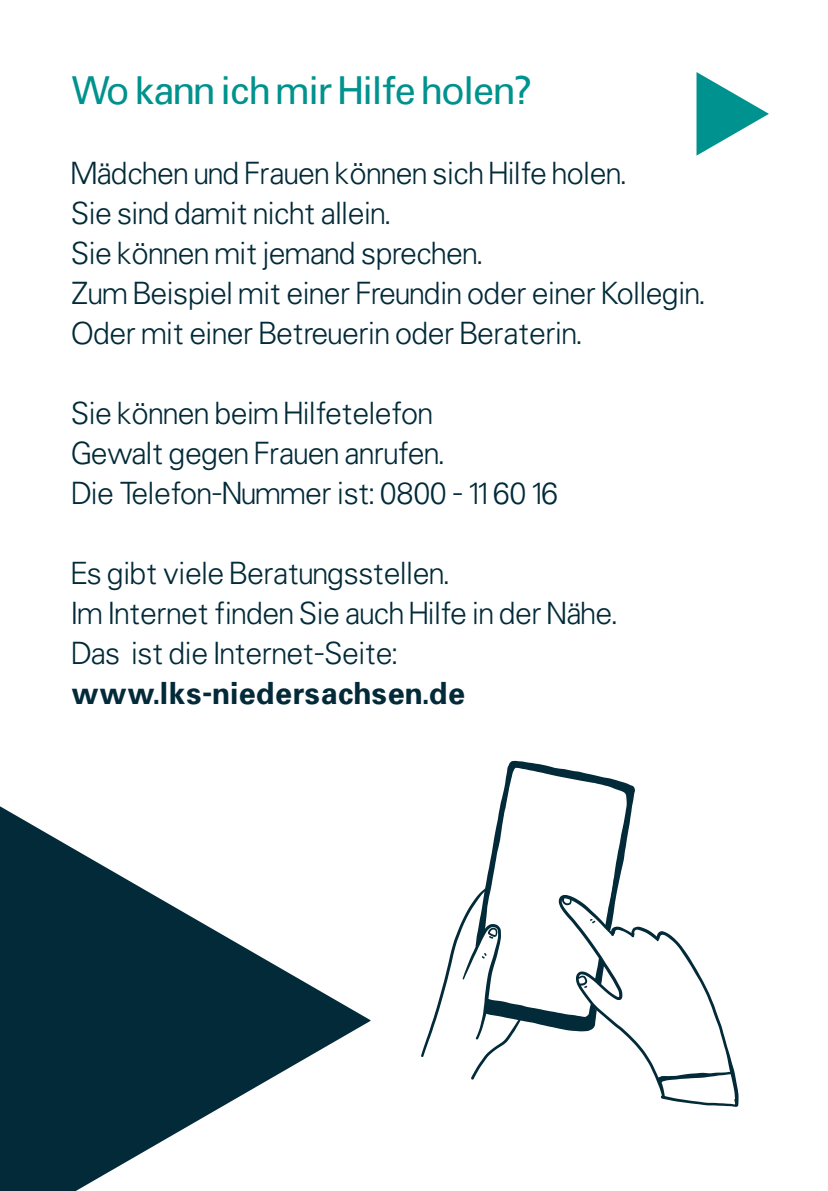
<style>
.page{position:relative;width:828px;height:1191px;background:#fff}
.page>*{position:absolute;margin:0;border:0;box-sizing:border-box;transform-origin:0 0}
.t1{font:36px "Uniform";letter-spacing:-.01em;color:#00928e}
.t2{font:300 28px/40px "Uniform";letter-spacing:-.01em;color:#022a38}
.t3{font:700 28px "Uniform";color:#022a38}
</style>
<div class="page">
<svg style="left:696px;top:72px;width:73px;height:84px"></svg>
<svg style="left:421px;top:761px;width:317px;height:346px"></svg>
<svg style="left:0;top:806px;width:370px;height:385px;fill:#022a38"></svg>
<p class="t1" style="left:71px;top:67px;width:462px">Wo kann ich mir Hilfe holen?</p>
<p class="t2" style="left:71px;top:153px;width:635px">Mädchen und Frauen können sich Hilfe holen.<br>Sie sind damit nicht allein.<br>Sie können mit jemand sprechen.<br>Zum Beispiel mit einer Freundin oder einer Kollegin.<br>Oder mit einer Betreuerin oder Beraterin.</p>
<p class="t2" style="left:71px;top:393px;width:488px">Sie können beim Hilfetelefon<br>Gewalt gegen Frauen anrufen.<br>Die Telefon-Nummer ist: 0800 - 11 60 16</p>
<p class="t2" style="left:71px;top:553px;width:547px">Es gibt viele Beratungsstellen.<br>Im Internet finden Sie auch Hilfe in der Nähe.<br>Das ist die Internet-Seite:</p>
<p class="t3" style="left:71px;top:675px;width:396px">www.lks-niedersachsen.de</p>
</div>
